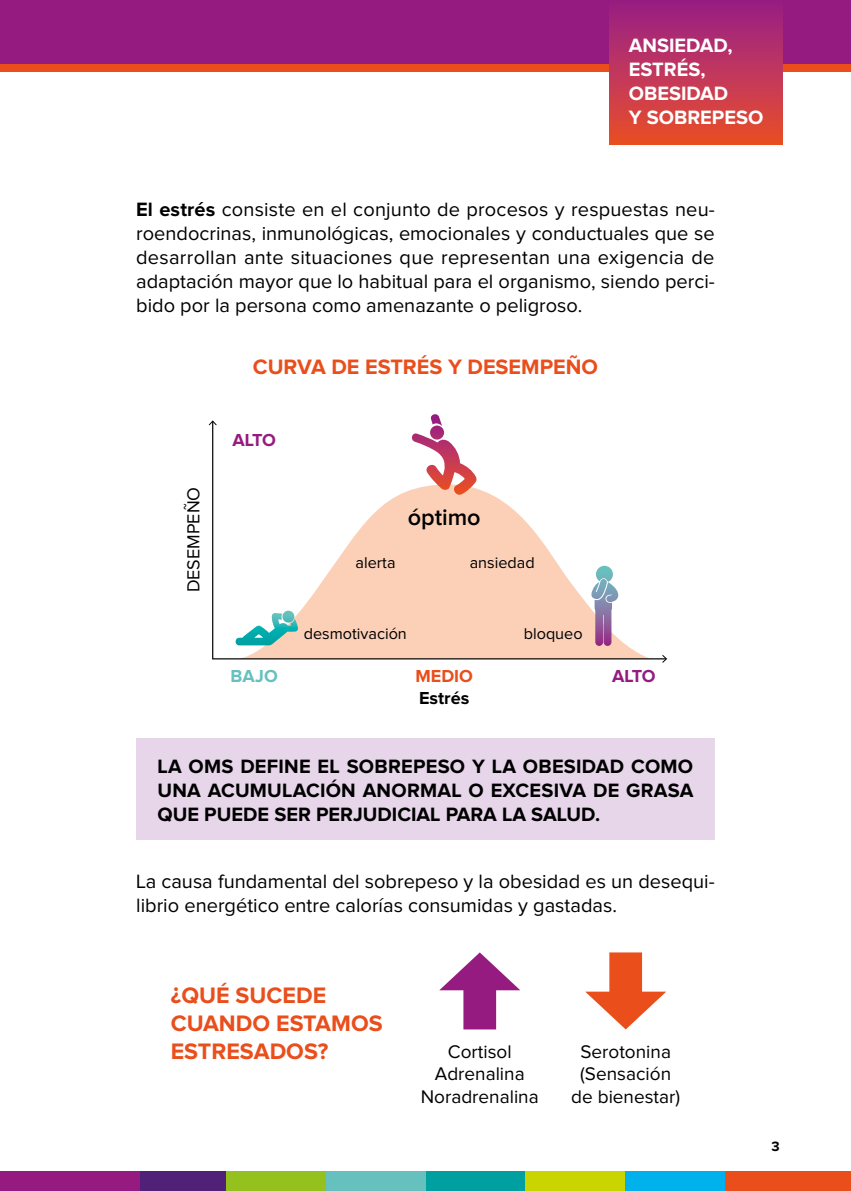
<style>
.page{position:relative;width:851px;height:1191px;background:#fff}
.page>*{position:absolute;margin:0;border:0;box-sizing:border-box;transform-origin:0 0}
.t1{font:600 23.4px "Proxima Nova";color:#000}
.t2{font:700 23.2px/27.8px "Proxima Nova";color:#e94e1b}
.t3{font:700 21.6px "Proxima Nova";color:#e94e1b}
.t4{font:20px/24px "Proxima Nova";color:#000;text-align:justify}
.t5{font:700 20px/24px "Proxima Nova";color:#000;text-align:justify}
.t6{font:700 20px/24px "Proxima Nova";color:#fff}
.t7{font:19px/22.8px "Proxima Nova";color:#000;text-align:center}
.t8{font:18px "Proxima Nova";color:#000}
.t9{font:700 18px "Proxima Nova";letter-spacing:-.025em;color:#951b81}
.t10{font:700 18px "Proxima Nova";color:#000}
.t11{font:700 18px "Proxima Nova";color:#e94e1b}
.t12{font:700 18px "Proxima Nova";color:#66c1be}
.t13{font:16.2px "Proxima Nova";color:#000}
.t14{font:700 14px "Proxima Nova";color:#000}
.s1{font-weight:700}
</style>
<div class="page">
<div style="left:711px;top:1171px;width:139px;height:20px;background:#e94e1b"></div>
<div style="left:625px;top:1171px;width:100px;height:20px;background:#00b1eb"></div>
<div style="left:525px;top:1171px;width:100px;height:20px;background:#cad400"></div>
<div style="left:425px;top:1171px;width:100px;height:20px;background:#009fa0"></div>
<div style="left:126px;top:1171px;width:99px;height:20px;background:#512178"></div>
<div style="left:0;top:1171px;width:140px;height:20px;background:#951b81"></div>
<div style="left:325px;top:1171px;width:100px;height:20px;background:#66c1be"></div>
<div style="left:225px;top:1171px;width:100px;height:20px;background:#95c11f"></div>
<div style="left:0;top:0;width:850px;height:64px;background:#951b81"></div>
<div style="left:0;top:64px;width:850px;height:8px;background:#e94e1b"></div>
<div style="left:609px;top:0;width:173px;height:144px;background:linear-gradient(to bottom,#971e89,#e84e2a)"></div>
<svg style="left:212px;top:425px;width:450px;height:234px"></svg>
<svg style="left:209px;top:420px;width:8px;height:5px"></svg>
<svg style="left:662px;top:655px;width:5px;height:8px"></svg>
<svg style="left:430px;top:425px;width:14px;height:14px"></svg>
<svg style="left:410px;top:433px;width:67px;height:64px"></svg>
<svg style="left:430px;top:414px;width:12px;height:12px"></svg>
<svg style="left:590px;top:566px;width:29px;height:80px"></svg>
<svg style="left:234px;top:610px;width:64px;height:35px"></svg>
<svg style="left:439px;top:952px;width:81px;height:77px"></svg>
<svg style="left:585px;top:952px;width:81px;height:77px"></svg>
<div style="left:136px;top:738px;width:578px;height:101px;background:#e7d5ea"></div>
<p class="t6" style="left:628px;top:34px;width:136px">ANSIEDAD,<br>ESTRÉS,<br>OBESIDAD<br>Y SOBREPESO</p>
<p class="t4" style="left:136px;top:198px;width:580px"><span class="s1">El estrés</span> consiste en el conjunto de procesos y respuestas neu&shy;roendocrinas, inmunológicas, emocionales y conductuales que se desarrollan ante situaciones que representan una exigencia de adaptación mayor que lo habitual para el organismo, siendo perci&shy;bido por la persona como amenazante o peligroso.</p>
<p class="t3" style="left:253px;top:357px;width:346px">CURVA DE ESTRÉS Y DESEMPEÑO</p>
<p class="t8" style="left:185px;top:592px;width:107px;rotate:-90deg">DESEMPEÑO</p>
<p class="t9" style="left:232px;top:432px;width:45px">ALTO</p>
<p class="t13" style="left:355px;top:555px;width:41px">alerta</p>
<p class="t1" style="left:407px;top:506px;width:75px">óptimo</p>
<p class="t13" style="left:469px;top:555px;width:66px">ansiedad</p>
<p class="t13" style="left:304px;top:626px;width:105px">desmotivación</p>
<p class="t13" style="left:523px;top:626px;width:60px">bloqueo</p>
<p class="t12" style="left:230px;top:668px;width:49px">BAJO</p>
<p class="t11" style="left:415px;top:668px;width:59px">MEDIO</p>
<p class="t10" style="left:419px;top:689px;width:52px">Estrés</p>
<p class="t9" style="left:612px;top:668px;width:45px">ALTO</p>
<p class="t5" style="left:157px;top:754px;width:537px">LA OMS DEFINE EL SOBREPESO Y LA OBESIDAD COMO UNA ACUMULACIÓN ANORMAL O EXCESIVA DE GRASA QUE PUEDE SER PERJUDICIAL PARA LA SALUD.</p>
<p class="t4" style="left:136px;top:870px;width:580px">La causa fundamental del sobrepeso y la obesidad es un desequi&shy;librio energético entre calorías consumidas y gastadas.</p>
<p class="t2" style="left:171px;top:982px;width:213px">¿QUÉ SUCEDE<br>CUANDO ESTAMOS<br>ESTRESADOS?</p>
<p class="t7" style="left:420px;top:1040px;width:119px">Cortisol<br>Adrenalina<br>Noradrenalina</p>
<p class="t7" style="left:571px;top:1040px;width:110px">Serotonina (Sensación de bienestar)</p>
<p class="t14" style="left:771px;top:1140px;width:10px">3</p>
</div>
